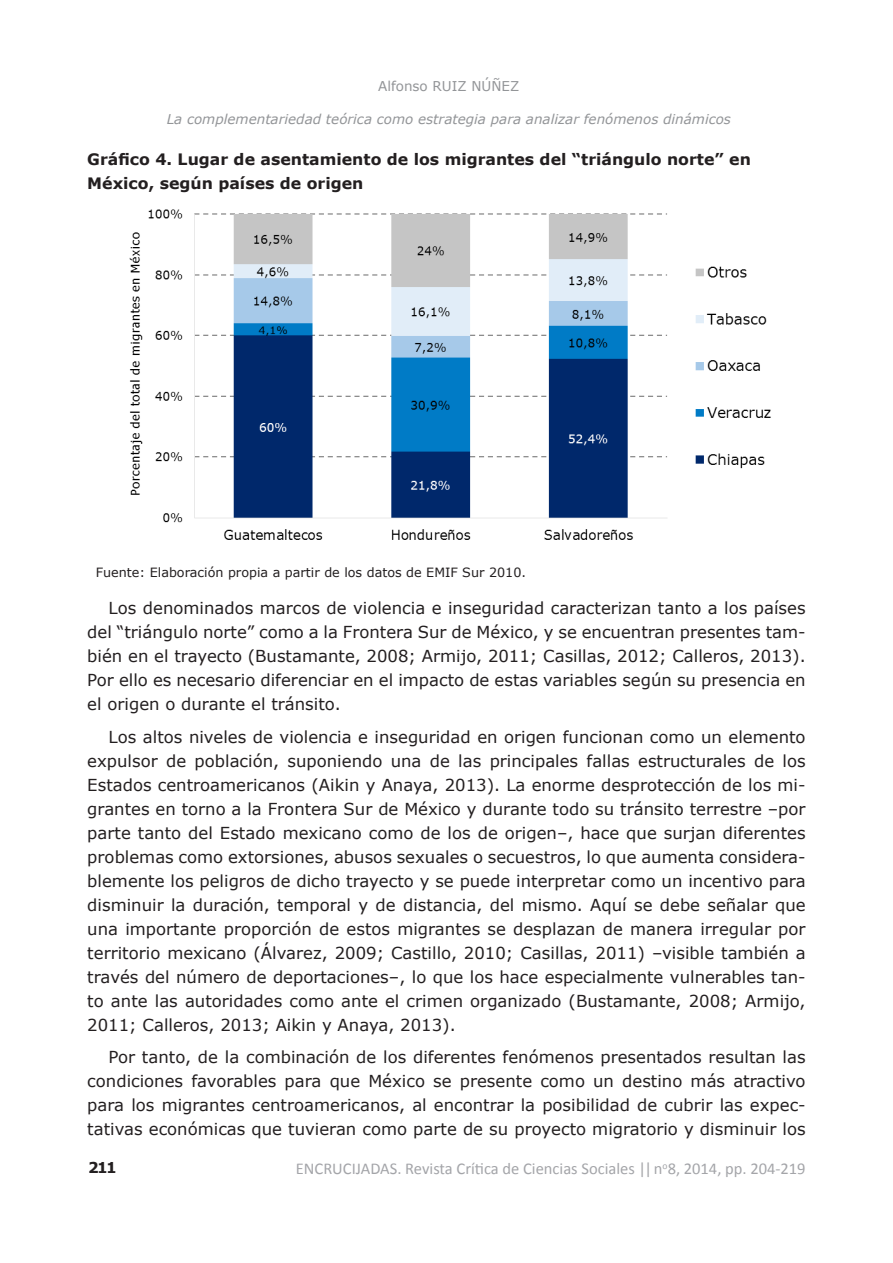
<style>
.page{position:relative;width:893px;height:1263px;background:#fff}
.page>*{position:absolute;margin:0;border:0;box-sizing:border-box;transform-origin:0 0}
.Texto_normal{font:16.5px/24px "Verdana";color:#231f20;text-align:justify}
.t1{font:16.5px "Calibri";color:#a4a5a9}
.título_tabgraf{font:700 15.75px/24px "Verdana";color:#231f20}
.t2{font:700 15px "Verdana";color:#231f20}
.t3{font:italic 13.5px "Verdana";color:#939598}
.t4{font:13.5px "Verdana";color:#939598}
.fuente_tabgraf{font:12.75px "Verdana";color:#231f20}
</style>
<div class="page">
<img style="left:129px;top:209px;width:642px;height:331px">
<p class="t4" style="left:378px;top:77px;width:143px">Alfonso RUIZ NÚÑEZ</p>
<p class="t3" style="left:167px;top:110px;width:566px">La complementariedad teórica como estrategia para analizar fenómenos dinámicos</p>
<p class="título_tabgraf" style="left:87px;top:147px;width:665px">Gráfico 4. Lugar de asentamiento de los migrantes del “triángulo norte” en<br>México, según países de origen</p>
<p class="fuente_tabgraf" style="left:96px;top:564px;width:432px">Fuente: Elaboración propia a partir de los datos de EMIF Sur 2010.</p>
<p class="Texto_normal" style="left:87px;top:596px;width:720px;text-indent:21px">Los denominados marcos de violencia e inseguridad caracterizan tanto a los países del “triángulo norte” como a la Frontera Sur de México, y se encuentran presentes tam&shy;bién en el trayecto (Bustamante, 2008; Armijo, 2011; Casillas, 2012; Calleros, 2013).<br>Por ello es necesario diferenciar en el impacto de estas variables según su presencia en el origen o durante el tránsito.</p>
<p class="Texto_normal" style="left:87px;top:724px;width:720px;text-indent:21px">Los altos niveles de violencia e inseguridad en origen funcionan como un elemento expulsor de población, suponiendo una de las principales fallas estructurales de los Estados centroamericanos (Aikin y Anaya, 2013). La enorme desprotección de los mi&shy;grantes en torno a la Frontera Sur de México y durante todo su tránsito terrestre –por parte tanto del Estado mexicano como de los de origen–, hace que surjan diferentes problemas como extorsiones, abusos sexuales o secuestros, lo que aumenta considera&shy;blemente los peligros de dicho trayecto y se puede interpretar como un incentivo para disminuir la duración, temporal y de distancia, del mismo. Aquí se debe señalar que una importante proporción de estos migrantes se desplazan de manera irregular por territorio mexicano (Álvarez, 2009; Castillo, 2010; Casillas, 2011) –visible también a través del número de deportaciones–, lo que los hace especialmente vulnerables tan&shy;to ante las autoridades como ante el crimen organizado (Bustamante, 2008; Armijo, 2011; Calleros, 2013; Aikin y Anaya, 2013).</p>
<p class="Texto_normal" style="left:87px;top:1045px;width:720px;text-indent:21px">Por tanto, de la combinación de los diferentes fenómenos presentados resultan las condiciones favorables para que México se presente como un destino más atractivo para los migrantes centroamericanos, al encontrar la posibilidad de cubrir las expec&shy;tativas económicas que tuvieran como parte de su proyecto migratorio y disminuir los</p>
<p class="t2" style="left:88px;top:1157px;width:30px">211</p>
<p class="t1" style="left:296px;top:1158px;width:511px">ENCRUCIJADAS. Revista Critica de Ciencias Sociales || n<sup>o</sup>8, 2014, pp. 204-219</p>
<p class="t1" style="left:477px;top:1158px;width:8px">́</p>
</div>
